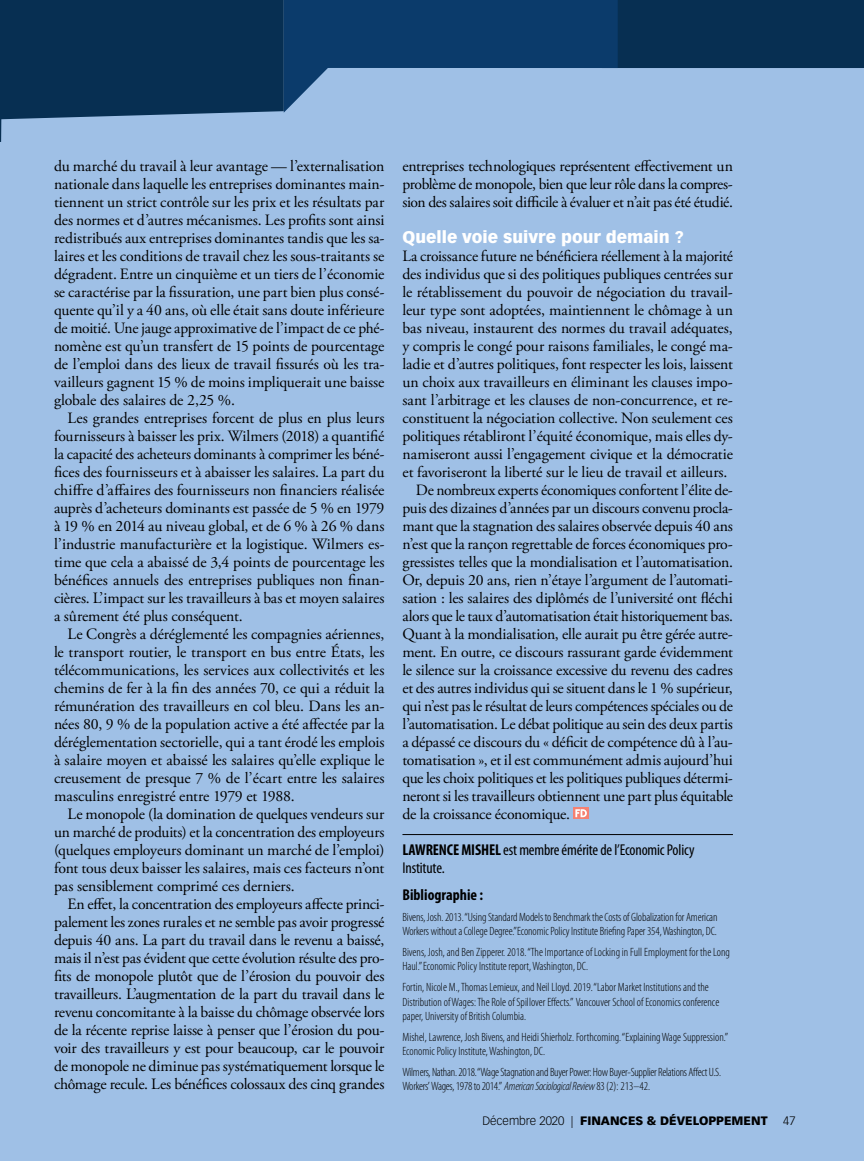
<style>
.page{position:relative;width:864px;height:1161px;background:#9fc0e6}
.page>*{position:absolute;margin:0;border:0;box-sizing:border-box;transform-origin:0 0}
.t1{font:900 16.5px "Vectora LT Std";color:#fff}
.t2{font:15.75px/18px "Adobe Garamond Pro";letter-spacing:-.01em;color:#000;text-align:justify}
.t3{font:condensed 15.75px/18px "Myriad Pro";letter-spacing:-.01em;color:#000}
.t4{font:700 condensed 15.75px "Myriad Pro";color:#000}
.t5{font:300 condensed 12px/14.2px "Myriad Pro";color:#000}
.t6{font:300 condensed 12px/14.2px "Myriad Pro";letter-spacing:-.02em;color:#000}
.t7{font:900 12px "Vectora LT Std";color:#000}
.t8{font:300 12px "Vectora LT Std";color:#000}
.s1{font-weight:700}
.s2{font-style:italic}
.s3{font-weight:300}
</style>
<div class="page">
<div style="left:602px;top:0;width:262px;height:68px;background:#072f52"></div>
<svg style="left:0;top:0;width:618px;height:142px"></svg>
<hr style="left:402px;top:834px;width:331px;height:1px;background:#000">
<svg style="left:573px;top:808px;width:16px;height:11px"></svg>
<svg style="left:575px;top:809px;width:12px;height:8px"></svg>
<p class="t2" style="left:54px;top:158px;width:332px">du marché du travail à leur avantage — l’externalisation nationale dans laquelle les entreprises dominantes main&shy;tiennent un strict contrôle sur les prix et les résultats par des normes et d’autres mécanismes. Les profits sont ainsi redistribués aux entreprises dominantes tandis que les sa&shy;laires et les conditions de travail chez les sous-traitants se dégradent. Entre un cinquième et un tiers de l’économie se caractérise par la fissuration, une part bien plus consé&shy;quente qu’il y a 40 ans, où elle était sans doute inférieure de moitié. Une jauge approximative de l’impact de ce phé&shy;nomène est qu’un transfert de 15 points de pourcentage de l’emploi dans des lieux de travail fissurés où les tra&shy;vailleurs gagnent 15 % de moins impliquerait une baisse globale des salaires de 2,25 %.</p>
<p class="t2" style="left:54px;top:410px;width:332px;text-indent:13px">Les grandes entreprises forcent de plus en plus leurs fournisseurs à baisser les prix. Wilmers (2018) a quantifié la capacité des acheteurs dominants à comprimer les béné&shy;fices des fournisseurs et à abaisser les salaires. La part du chiffre d’affaires des fournisseurs non financiers réalisée auprès d’acheteurs dominants est passée de 5 % en 1979 à 19 % en 2014 au niveau global, et de 6 % à 26 % dans l’industrie manufacturière et la logistique. Wilmers es&shy;time que cela a abaissé de 3,4 points de pourcentage les bénéfices annuels des entreprises publiques non finan&shy;cières. L’impact sur les travailleurs à bas et moyen salaires a sûrement été plus conséquent.</p>
<p class="t2" style="left:54px;top:626px;width:332px;text-indent:13px">Le Congrès a déréglementé les compagnies aériennes, le transport routier, le transport en bus entre États, les télécommunications, les services aux collectivités et les chemins de fer à la fin des années 70, ce qui a réduit la rémunération des travailleurs en col bleu. Dans les an&shy;nées 80, 9 % de la population active a été affectée par la déréglementation sectorielle, qui a tant érodé les emplois à salaire moyen et abaissé les salaires qu’elle explique le creusement de presque 7 % de l’écart entre les salaires masculins enregistré entre 1979 et 1988.</p>
<p class="t2" style="left:54px;top:806px;width:332px;text-indent:14px">Le monopole (la domination de quelques vendeurs sur un marché de produits) et la concentration des employeurs (quelques employeurs dominant un marché de l’emploi) font tous deux baisser les salaires, mais ces facteurs n’ont pas sensiblement comprimé ces derniers.</p>
<p class="t2" style="left:54px;top:896px;width:332px;text-indent:14px">En effet, la concentration des employeurs affecte princi&shy;palement les zones rurales et ne semble pas avoir progressé depuis 40 ans. La part du travail dans le revenu a baissé, mais il n’est pas évident que cette évolution résulte des pro&shy;fits de monopole plutôt que de l’érosion du pouvoir des travailleurs. L’augmentation de la part du travail dans le revenu concomitante à la baisse du chômage observée lors de la récente reprise laisse à penser que l’érosion du pou&shy;voir des travailleurs y est pour beaucoup, car le pouvoir de monopole ne diminue pas systématiquement lorsque le chômage recule. Les bénéfices colossaux des cinq grandes</p>
<p class="t2" style="left:402px;top:158px;width:332px">entreprises technologiques représentent effectivement un problème de monopole, bien que leur rôle dans la compres&shy;sion des salaires soit difficile à évaluer et n’ait pas été étudié.</p>
<p class="t1" style="left:402px;top:227px;width:283px">Quelle voie suivre pour demain ?</p>
<p class="t2" style="left:402px;top:248px;width:332px">La croissance future ne bénéficiera réellement à la majorité</p>
<p class="t2" style="left:402px;top:266px;width:332px">des individus que si des politiques publiques centrées sur</p>
<p class="t2" style="left:402px;top:284px;width:332px">le rétablissement du pouvoir de négociation du travail-</p>
<p class="t2" style="left:402px;top:302px;width:332px">leur type sont adoptées, maintiennent le chômage à un</p>
<p class="t2" style="left:402px;top:320px;width:332px">bas niveau, instaurent des normes du travail adéquates,</p>
<p class="t2" style="left:402px;top:338px;width:332px">y compris le congé pour raisons familiales, le congé ma-</p>
<p class="t2" style="left:402px;top:356px;width:332px">ladie et d’autres politiques, font respecter les lois, laissent</p>
<p class="t2" style="left:402px;top:374px;width:332px">un choix aux travailleurs en éliminant les clauses impo-</p>
<p class="t2" style="left:402px;top:392px;width:332px">sant l’arbitrage et les clauses de non-concurrence, et re-</p>
<p class="t2" style="left:402px;top:410px;width:332px">constituent la négociation collective. Non seulement ces</p>
<p class="t2" style="left:402px;top:428px;width:332px">politiques rétabliront l’équité économique, mais elles dy-</p>
<p class="t2" style="left:402px;top:446px;width:332px">namiseront aussi l’engagement civique et la démocratie</p>
<p class="t2" style="left:402px;top:464px;width:327px">et favoriseront la liberté sur le lieu de travail et ailleurs.</p>
<p class="t2" style="left:416px;top:482px;width:318px">De nombreux experts économiques confortent l’élite de-</p>
<p class="t2" style="left:402px;top:500px;width:332px">puis des dizaines d’années par un discours convenu procla-</p>
<p class="t2" style="left:402px;top:518px;width:332px">mant que la stagnation des salaires observée depuis 40 ans</p>
<p class="t2" style="left:402px;top:536px;width:332px">n’est que la rançon regrettable de forces économiques pro-</p>
<p class="t2" style="left:402px;top:554px;width:332px">gressistes telles que la mondialisation et l’automatisation.</p>
<p class="t2" style="left:402px;top:572px;width:332px">Or, depuis 20 ans, rien n’étaye l’argument de l’automati-</p>
<p class="t2" style="left:402px;top:590px;width:332px">sation : les salaires des diplômés de l’université ont fléchi</p>
<p class="t2" style="left:402px;top:608px;width:332px">alors que le taux d’automatisation était historiquement bas.</p>
<p class="t2" style="left:402px;top:626px;width:332px">Quant à la mondialisation, elle aurait pu être gérée autre-</p>
<p class="t2" style="left:402px;top:644px;width:332px">ment. En outre, ce discours rassurant garde évidemment</p>
<p class="t2" style="left:402px;top:662px;width:332px">le silence sur la croissance excessive du revenu des cadres</p>
<p class="t2" style="left:402px;top:680px;width:332px">et des autres individus qui se situent dans le 1 % supérieur,</p>
<p class="t2" style="left:402px;top:698px;width:332px">qui n’est pas le résultat de leurs compétences spéciales ou de</p>
<p class="t2" style="left:402px;top:716px;width:332px">l’automatisation. Le débat politique au sein des deux partis</p>
<p class="t2" style="left:402px;top:734px;width:332px">a dépassé ce discours du « déficit de compétence dû à l’au-</p>
<p class="t2" style="left:402px;top:752px;width:332px">tomatisation », et il est communément admis aujourd’hui</p>
<p class="t2" style="left:402px;top:770px;width:332px">que les choix politiques et les politiques publiques détermi-</p>
<p class="t2" style="left:402px;top:788px;width:332px">neront si les travailleurs obtiennent une part plus équitable</p>
<p class="t2" style="left:402px;top:806px;width:169px">de la croissance économique.</p>
<p class="t3" style="left:402px;top:841px;width:293px"><span class="s1">LAWRENCE MISHEL</span> est membre émérite de l’Economic Policy<br>Institute.</p>
<p class="t4" style="left:402px;top:886px;width:82px">Bibliographie :</p>
<p class="t5" style="left:402px;top:910px;width:317px">Bivens, Josh. 2013. “Using Standard Models to Benchmark the Costs of Globalization for American<br>Workers without a College Degree.” Economic Policy Institute Briefing Paper 354, Washington, DC.</p>
<p class="t5" style="left:402px;top:945px;width:329px">Bivens, Josh, and Ben Zipperer. 2018. “The Importance of Locking in Full Employment for the Long<br>Haul.” Economic Policy Institute report, Washington, DC.</p>
<p class="t5" style="left:402px;top:981px;width:318px">Fortin, Nicole M., Thomas Lemieux, and Neil Lloyd. 2019. “Labor Market Institutions and the<br>Distribution of Wages: The Role of Spillover Effects.” Vancouver School of Economics conference paper, University of British Columbia.</p>
<p class="t5" style="left:402px;top:1030px;width:327px">Mishel, Lawrence, Josh Bivens, and Heidi Shierholz. Forthcoming. “Explaining Wage Suppression.”<br>Economic Policy Institute, Washington, DC.</p>
<p class="t6" style="left:402px;top:1065px;width:320px">Wilmers, Nathan. 2018. “Wage Stagnation and Buyer Power: How Buyer-Supplier Relations Affect U.S.<br>Workers’ Wages, 1978 to 2014.” <span class="s2">American Sociological Review</span> 83 (2): 213–42.</p>
<p class="t7" style="left:482px;top:1113px;width:287px"><span class="s3">Décembre 2020 |</span> FINANCES &amp; DÉVELOPPEMENT</p>
<p class="t8" style="left:783px;top:1114px;width:14px">47</p>
</div>
